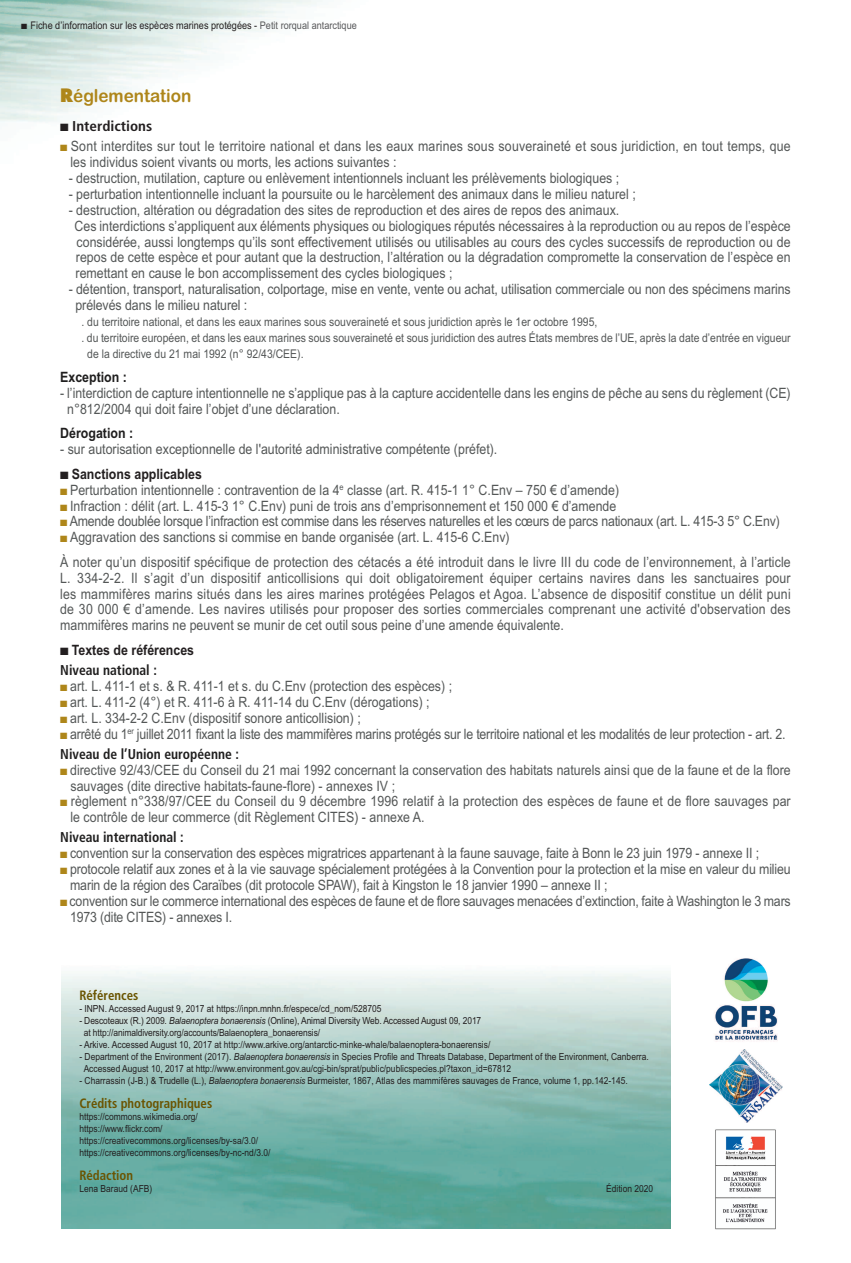
<style>
.page{position:relative;width:851px;height:1263px;background:#fff}
.page>*{position:absolute;margin:0;border:0;box-sizing:border-box;transform-origin:0 0}
.t1{font:18px "Arial Rounded MT Bold";color:#ae861a;scale:.95 1}
.t2{font:14.25px/15.9px "Arial Narrow";color:#545757;scale:1.06 1}
.t3{font:700 condensed 14.25px "Frutiger";color:#1f1e1e;scale:.95 1}
.t4{font:700 14.25px "Arial Narrow";color:#231f20;scale:1.06 1}
.t5{font:700 14.25px "Arial Narrow";color:#1f1e1e;scale:1.06 1}
.t6{font:700 condensed 14.25px "Frutiger";color:#231f20;scale:1.06 1}
.t7{font:700 condensed 13.5px "Frutiger";color:#6a5401;scale:.95 1}
.t8{font:12px "Arial Narrow";color:#545757;scale:1.06 1}
.t9{font:10.5px "Arial Narrow";color:#231f20;scale:1.06 1}
.t10{font:9.75px/12px "Arial Narrow";color:#231f20;scale:1.06 1}
.s1{color:#57585a}
.s2{font-family:"Futura";font-weight:800}
.s3{color:#ae861a}
.s4{font-style:italic}
</style>
<div class="page">
<img style="left:61px;top:1150px;width:609px;height:78px">
<img style="left:61px;top:971px;width:609px;height:179px">
<img style="left:709px;top:1049px;width:73px;height:73px">
<img style="left:715px;top:1129px;width:61px;height:101px">
<img style="left:714px;top:958px;width:64px;height:84px">
<p class="t9" style="left:21px;top:19px;width:318px">■ Fiche d’information sur les espèces marines protégées - <span class="s1">Petit rorqual antarctique</span></p>
<p class="t1" style="left:60px;top:86px;width:140px"><span class="s2">R</span>églementation</p>
<p class="t6" style="left:60px;top:120px;width:88px">■ Interdictions</p>
<p class="t2" style="left:71px;top:138px;width:680px;text-indent:-10px"><span class="s3">■</span> Sont interdites sur tout le territoire national et dans les eaux marines sous souveraineté et sous juridiction, en tout temps, que les individus soient vivants ou morts, les actions suivantes :</p>
<p class="t2" style="left:69px;top:170px;width:521px">- destruction, mutilation, capture ou enlèvement intentionnels incluant les prélèvements biologiques ;</p>
<p class="t2" style="left:69px;top:186px;width:536px">- perturbation intentionnelle incluant la poursuite ou le harcèlement des animaux dans le milieu naturel ;</p>
<p class="t2" style="left:75px;top:202px;width:677px;text-indent:-6px">- destruction, altération ou dégradation des sites de reproduction et des aires de repos des animaux.<br>Ces interdictions s’appliquent aux éléments physiques ou biologiques réputés nécessaires à la reproduction ou au repos de l’espèce considérée, aussi longtemps qu’ils sont effectivement utilisés ou utilisables au cours des cycles successifs de reproduction ou de repos de cette espèce et pour autant que la destruction, l’altération ou la dégradation compromette la conservation de l’espèce en remettant en cause le bon accomplissement des cycles biologiques ;</p>
<p class="t2" style="left:75px;top:281px;width:676px;text-indent:-7px">- détention, transport, naturalisation, colportage, mise en vente, vente ou achat, utilisation commerciale ou non des spécimens marins prélevés dans le milieu naturel :</p>
<p class="t8" style="left:81px;top:315px;width:488px">. du territoire national, et dans les eaux marines sous souveraineté et sous juridiction après le 1er octobre 1995,</p>
<p class="t8" style="left:81px;top:331px;width:670px">. du territoire européen, et dans les eaux marines sous souveraineté et sous juridiction des autres États membres de l’UE, après la date d’entrée en vigueur</p>
<p class="t8" style="left:87px;top:347px;width:205px">de la directive du 21 mai 1992 (n° 92/43/CEE).</p>
<p class="t5" style="left:60px;top:369px;width:64px">Exception :</p>
<p class="t2" style="left:67px;top:385px;width:684px;text-indent:-7px">- l’interdiction de capture intentionnelle ne s’applique pas à la capture accidentelle dans les engins de pêche au sens du règlement (CE) n°812/2004 qui doit faire l’objet d’une déclaration.</p>
<p class="t5" style="left:60px;top:425px;width:70px">Dérogation :</p>
<p class="t2" style="left:60px;top:441px;width:414px">- sur autorisation exceptionnelle de l'autorité administrative compétente (préfet).</p>
<p class="t4" style="left:60px;top:465px;width:135px">■ Sanctions applicables</p>
<p class="t2" style="left:60px;top:482px;width:528px"><span class="s3">■</span> Perturbation intentionnelle : contravention de la 4<sup>e</sup> classe (art. R. 415-1 1° C.Env – 750 € d’amende)</p>
<p class="t2" style="left:60px;top:498px;width:526px"><span class="s3">■</span> Infraction : délit (art. L. 415-3 1° C.Env) puni de trois ans d’emprisonnement et 150 000 € d’amende</p>
<p class="t2" style="left:60px;top:514px;width:680px"><span class="s3">■</span> Amende doublée lorsque l’infraction est commise dans les réserves naturelles et les cœurs de parcs nationaux (art. L. 415-3 5° C.Env)</p>
<p class="t2" style="left:60px;top:525px;width:690px;line-height:24.5px"><span class="s3">■</span> Aggravation des sanctions si commise en bande organisée (art. L. 415-6 C.Env)<br>À noter qu’un dispositif spécifique de protection des cétacés a été introduit dans le livre III du code de l’environnement, à l’article</p>
<p class="t2" style="left:60px;top:570px;width:690px;text-align:justify">L. 334-2-2. Il s’agit d’un dispositif anticollisions qui doit obligatoirement équiper certains navires dans les sanctuaires pour les mammifères marins situés dans les aires marines protégées Pelagos et Agoa. L’absence de dispositif constitue un délit puni de 30 000 € d’amende. Les navires utilisés pour proposer des sorties commerciales comprenant une activité d'observation des mammifères marins ne peuvent se munir de cet outil sous peine d’une amende équivalente.</p>
<p class="t4" style="left:60px;top:641px;width:128px">■ Textes de références</p>
<p class="t3" style="left:60px;top:664px;width:103px">Niveau national :</p>
<p class="t2" style="left:60px;top:678px;width:371px"><span class="s3">■</span> art. L. 411-1 et s. &amp; R. 411-1 et s. du C.Env (protection des espèces) ;</p>
<p class="t2" style="left:60px;top:694px;width:350px"><span class="s3">■</span> art. L. 411-2 (4°) et R. 411-6 à R. 411-14 du C.Env (dérogations) ;</p>
<p class="t2" style="left:60px;top:710px;width:285px"><span class="s3">■</span> art. L. 334-2-2 C.Env (dispositif sonore anticollision) ;</p>
<p class="t2" style="left:60px;top:726px;width:685px"><span class="s3">■</span> arrêté du 1<sup>er</sup> juillet 2011 fixant la liste des mammifères marins protégés sur le territoire national et les modalités de leur protection - art. 2.</p>
<p class="t3" style="left:60px;top:748px;width:190px">Niveau de l’Union européenne :</p>
<p class="t2" style="left:71px;top:762px;width:680px;text-indent:-10px"><span class="s3">■</span> directive 92/43/CEE du Conseil du 21 mai 1992 concernant la conservation des habitats naturels ainsi que de la faune et de la flore sauvages (dite directive habitats-faune-flore) - annexes IV ;</p>
<p class="t2" style="left:71px;top:793px;width:680px;text-indent:-10px"><span class="s3">■</span> règlement n°338/97/CEE du Conseil du 9 décembre 1996 relatif à la protection des espèces de faune et de flore sauvages par le contrôle de leur commerce (dit Règlement CITES) - annexe A.</p>
<p class="t3" style="left:60px;top:832px;width:131px">Niveau international :</p>
<p class="t2" style="left:60px;top:845px;width:661px"><span class="s3">■</span> convention sur la conservation des espèces migratrices appartenant à la faune sauvage, faite à Bonn le 23 juin 1979 - annexe II ;</p>
<p class="t2" style="left:70px;top:861px;width:681px;text-indent:-10px"><span class="s3">■</span> protocole relatif aux zones et à la vie sauvage spécialement protégées à la Convention pour la protection et la mise en valeur du milieu marin de la région des Caraïbes (dit protocole SPAW), fait à Kingston le 18 janvier 1990 – annexe II ;</p>
<p class="t2" style="left:70px;top:893px;width:681px;text-indent:-10px"><span class="s3">■</span> convention sur le commerce international des espèces de faune et de flore sauvages menacées d’extinction, faite à Washington le 3 mars<br>1973 (dite CITES) - annexes I.</p>
<p class="t7" style="left:79px;top:990px;width:64px">Références</p>
<p class="t10" style="left:79px;top:1003px;width:286px">- INPN. Accessed August 9, 2017 at https://inpn.mnhn.fr/espece/cd_nom/528705</p>
<p class="t10" style="left:84px;top:1015px;width:376px;text-indent:-5px">- Descoteaux (R.) 2009. <span class="s4">Balaenoptera bonaerensis</span> (Online), Animal Diversity Web. Accessed August 09, 2017 at http://animaldiversity.org/accounts/Balaenoptera_bonaerensis/</p>
<p class="t10" style="left:79px;top:1039px;width:389px">- Arkive. Accessed August 10, 2017 at http://www.arkive.org/antarctic-minke-whale/balaenoptera-bonaerensis/</p>
<p class="t10" style="left:84px;top:1051px;width:534px;text-indent:-4px">- Department of the Environment (2017). <span class="s4">Balaenoptera bonaerensis</span> in Species Profile and Threats Database, Department of the Environment, Canberra.<br>Accessed August 10, 2017 at http://www.environment.gov.au/cgi-bin/sprat/public/publicspecies.pl?taxon_id=67812</p>
<p class="t10" style="left:79px;top:1075px;width:518px">- Charrassin (J-B.) &amp; Trudelle (L.), <span class="s4">Balaenoptera bonaerensis</span> Burmeister, 1867, Atlas des mammifères sauvages de France, volume 1, pp.142-145.</p>
<p class="t7" style="left:79px;top:1098px;width:141px">Crédits photographiques</p>
<p class="t10" style="left:79px;top:1111px;width:182px">https://commons.wikimedia.org/ https://www.flickr.com/ https://creativecommons.org/licenses/by-sa/3.0/ https://creativecommons.org/licenses/by-nc-nd/3.0/</p>
<p class="t7" style="left:79px;top:1170px;width:58px">Rédaction</p>
<p class="t10" style="left:79px;top:1183px;width:70px">Lena Baraud (AFB)</p>
<p class="t10" style="left:606px;top:1183px;width:46px">Édition 2020</p>
</div>
